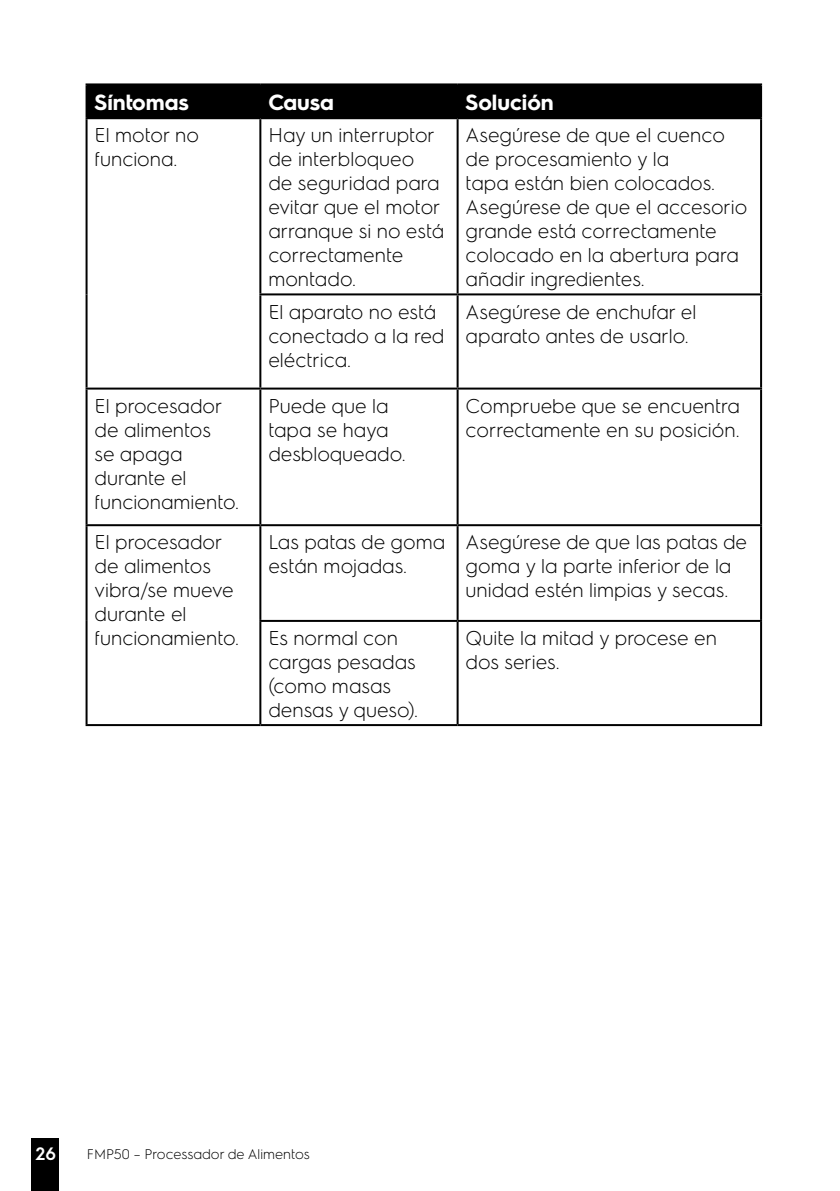
<style>
.page{position:relative;width:840px;height:1191px;background:#fff}
.page>*{position:absolute;margin:0;border:0;box-sizing:border-box;transform-origin:0 0}
.t1{font:700 22px "Electrolux Sans";color:#fff}
.t2{font:300 20px/24px "Electrolux Sans";color:#000}
.t3{font:600 18px "Electrolux Sans";color:#fff}
.t4{font:300 14px "Electrolux Sans";color:#000}
</style>
<div class="page">
<svg style="left:87px;top:119px;width:566px;height:147px"></svg>
<div style="left:31px;top:1137px;width:28px;height:54px;background:#000"></div>
<div style="left:87px;top:85px;width:672px;height:32px;background:#000"></div>
<hr style="left:85px;top:83px;width:175px;height:2px;background:#000">
<hr style="left:85px;top:85px;width:2px;height:32px;background:#000">
<hr style="left:260px;top:83px;width:197px;height:2px;background:#000">
<hr style="left:259px;top:85px;width:2px;height:32px;background:#000">
<hr style="left:457px;top:83px;width:304px;height:2px;background:#000">
<hr style="left:456px;top:85px;width:2px;height:32px;background:#000">
<hr style="left:759px;top:85px;width:2px;height:32px;background:#000">
<hr style="left:85px;top:117px;width:175px;height:2px;background:#000">
<hr style="left:85px;top:119px;width:2px;height:175px;background:#000">
<hr style="left:85px;top:294px;width:2px;height:93px;background:#000">
<hr style="left:260px;top:117px;width:197px;height:2px;background:#000">
<hr style="left:259px;top:119px;width:2px;height:174px;background:#000">
<hr style="left:457px;top:117px;width:304px;height:2px;background:#000">
<hr style="left:456px;top:119px;width:2px;height:174px;background:#000">
<hr style="left:759px;top:119px;width:2px;height:174px;background:#000">
<hr style="left:259px;top:293px;width:198px;height:2px;background:#000">
<hr style="left:259px;top:295px;width:2px;height:92px;background:#000">
<hr style="left:457px;top:293px;width:304px;height:2px;background:#000">
<hr style="left:456px;top:295px;width:2px;height:92px;background:#000">
<hr style="left:759px;top:295px;width:2px;height:92px;background:#000">
<hr style="left:85px;top:389px;width:2px;height:135px;background:#000">
<hr style="left:259px;top:389px;width:2px;height:135px;background:#000">
<hr style="left:456px;top:389px;width:2px;height:135px;background:#000">
<hr style="left:759px;top:389px;width:2px;height:135px;background:#000">
<hr style="left:85px;top:526px;width:2px;height:95px;background:#000">
<hr style="left:259px;top:526px;width:2px;height:94px;background:#000">
<hr style="left:456px;top:526px;width:2px;height:94px;background:#000">
<hr style="left:759px;top:526px;width:2px;height:94px;background:#000">
<hr style="left:85px;top:621px;width:2px;height:103px;background:#000">
<hr style="left:259px;top:622px;width:2px;height:102px;background:#000">
<hr style="left:456px;top:622px;width:2px;height:102px;background:#000">
<hr style="left:759px;top:622px;width:2px;height:102px;background:#000">
<hr style="left:85px;top:387px;width:175px;height:2px;background:#000">
<hr style="left:85px;top:524px;width:175px;height:2px;background:#000">
<hr style="left:85px;top:724px;width:175px;height:2px;background:#000">
<hr style="left:260px;top:387px;width:197px;height:2px;background:#000">
<hr style="left:457px;top:387px;width:304px;height:2px;background:#000">
<hr style="left:260px;top:524px;width:197px;height:2px;background:#000">
<hr style="left:457px;top:524px;width:304px;height:2px;background:#000">
<hr style="left:259px;top:620px;width:198px;height:2px;background:#000">
<hr style="left:457px;top:620px;width:304px;height:2px;background:#000">
<hr style="left:260px;top:724px;width:197px;height:2px;background:#000">
<hr style="left:457px;top:724px;width:304px;height:2px;background:#000">
<p class="t1" style="left:94px;top:87px;width:96px">Síntomas</p>
<p class="t1" style="left:268px;top:87px;width:67px">Causa</p>
<p class="t1" style="left:465px;top:87px;width:90px">Solución</p>
<p class="t2" style="left:94px;top:122px;width:106px">El motor no funciona.</p>
<p class="t2" style="left:268px;top:122px;width:177px">Hay un interruptor de interbloqueo<br>de seguridad para evitar que el motor arranque si no está correctamente montado.</p>
<p class="t2" style="left:465px;top:122px;width:283px">Asegúrese de que el cuenco de procesamiento y la<br>tapa están bien colocados.<br>Asegúrese de que el accesorio grande está correctamente colocado en la abertura para añadir ingredientes.</p>
<p class="t2" style="left:268px;top:298px;width:177px">El aparato no está conectado a la red eléctrica.</p>
<p class="t2" style="left:465px;top:298px;width:232px">Asegúrese de enchufar el aparato antes de usarlo.</p>
<p class="t2" style="left:94px;top:392px;width:146px">El procesador de alimentos<br>se apaga durante el funcionamiento.</p>
<p class="t2" style="left:268px;top:392px;width:139px">Puede que la tapa se haya desbloqueado.</p>
<p class="t2" style="left:465px;top:392px;width:276px">Compruebe que se encuentra correctamente en su posición.</p>
<p class="t2" style="left:94px;top:529px;width:146px">El procesador de alimentos vibra/se mueve durante el funcionamiento.</p>
<p class="t2" style="left:268px;top:529px;width:178px">Las patas de goma están mojadas.</p>
<p class="t2" style="left:465px;top:529px;width:283px">Asegúrese de que las patas de goma y la parte inferior de la unidad estén limpias y secas.</p>
<p class="t2" style="left:268px;top:625px;width:151px">Es normal con cargas pesadas (como masas densas y queso).</p>
<p class="t2" style="left:465px;top:625px;width:253px">Quite la mitad y procese en dos series.</p>
<p class="t3" style="left:35px;top:1141px;width:22px">26</p>
<p class="t4" style="left:87px;top:1144px;width:224px">FMP50 – Processador de Alimentos</p>
</div>
